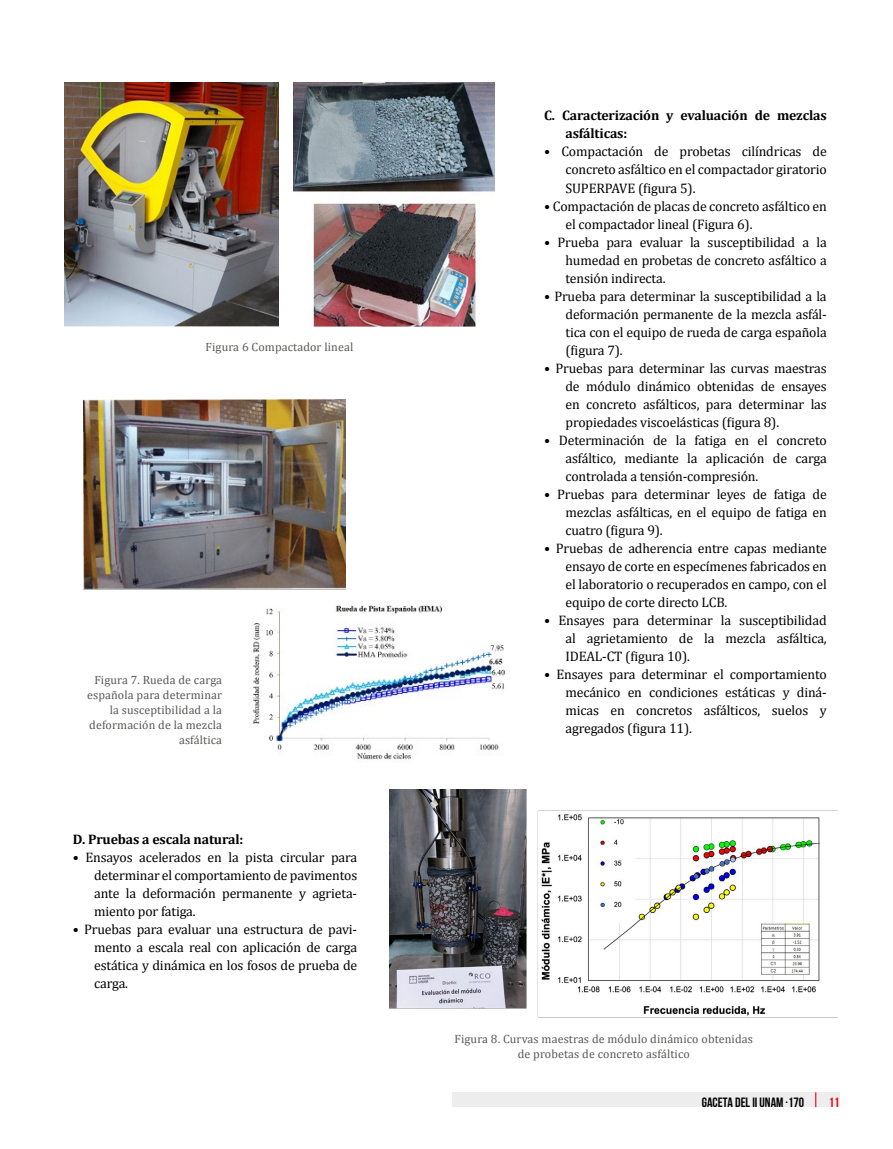
<style>
.page{position:relative;width:893px;height:1149px;background:#fff}
.page>*{position:absolute;margin:0;border:0;box-sizing:border-box;transform-origin:0 0}
.t1{font:13.8px/18px "Cambria";letter-spacing:-.01em;color:#000;text-align:justify}
.t2{font:700 13.8px/18px "Cambria";letter-spacing:-.01em;color:#000}
.t3{font:700 13.5px "Bebas Neue";color:#000}
.t4{font:700 13.5px "Bebas Neue";color:#e30613}
.t5{font:12px/15px "Cambria";letter-spacing:.01em;color:#585856;text-align:right}
</style>
<div class="page">
<div style="left:452px;top:1092px;width:388px;height:14px;background:#ededed"></div>
<img style="left:64px;top:83px;width:215px;height:243px">
<img style="left:293px;top:83px;width:202px;height:243px">
<img style="left:84px;top:399px;width:262px;height:191px">
<img style="left:252px;top:605px;width:254px;height:155px">
<img style="left:390px;top:789px;width:447px;height:228px">
<p class="t5" style="left:206px;top:339px;width:149px">Figura 6 Compactador lineal</p>
<p class="t5" style="left:87px;top:672px;width:137px">Figura 7. Rueda de carga española para determinar la susceptibilidad a la deformación de la mezcla asfáltica</p>
<p class="t2" style="left:73px;top:829px;width:172px">D. Pruebas a escala natural:</p>
<p class="t1" style="left:94px;top:848px;width:265px;text-indent:-21px">• Ensayos acelerados en la pista circular para determinar el comportamiento de pavimentos ante la deformación permanente y agrieta&shy;miento por fatiga.</p>
<p class="t1" style="left:94px;top:920px;width:265px;text-indent:-21px">• Pruebas para evaluar una estructura de pavi&shy;mento a escala real con aplicación de carga estática y dinámica en los fosos de prueba de carga.</p>
<p class="t2" style="left:565px;top:106px;width:263px;text-indent:-21px">C. Caracterización y evaluación de mezclas asfálticas:</p>
<p class="t1" style="left:565px;top:143px;width:263px;text-indent:-21px">• Compactación de probetas cilíndricas de concreto asfáltico en el compactador giratorio SUPERPAVE (figura 5).</p>
<p class="t1" style="left:565px;top:197px;width:263px;text-indent:-21px">• Compactación de placas de concreto asfáltico en el compactador lineal (Figura 6).</p>
<p class="t1" style="left:565px;top:233px;width:263px;text-indent:-21px">• Prueba para evaluar la susceptibilidad a la humedad en probetas de concreto asfáltico a tensión indirecta.</p>
<p class="t1" style="left:565px;top:287px;width:263px;text-indent:-21px">• Prueba para determinar la susceptibilidad a la deformación permanente de la mezcla asfál&shy;tica con el equipo de rueda de carga española (figura 7).</p>
<p class="t1" style="left:565px;top:359px;width:263px;text-indent:-21px">• Pruebas para determinar las curvas maestras de módulo dinámico obtenidas de ensayes en concreto asfálticos, para determinar las propiedades viscoelásticas (figura 8).</p>
<p class="t1" style="left:565px;top:431px;width:263px;text-indent:-21px">• Determinación de la fatiga en el concreto asfáltico, mediante la aplicación de carga controlada a tensión-compresión.</p>
<p class="t1" style="left:565px;top:485px;width:263px;text-indent:-21px">• Pruebas para determinar leyes de fatiga de mezclas asfálticas, en el equipo de fatiga en cuatro (figura 9).</p>
<p class="t1" style="left:565px;top:539px;width:263px;text-indent:-21px">• Pruebas de adherencia entre capas mediante ensayo de corte en especímenes fabricados en el laboratorio o recuperados en campo, con el equipo de corte directo LCB.</p>
<p class="t1" style="left:565px;top:611px;width:263px;text-indent:-21px">• Ensayes para determinar la susceptibilidad al agrietamiento de la mezcla asfáltica, IDEAL-CT (figura 10).</p>
<p class="t1" style="left:565px;top:665px;width:263px;text-indent:-21px">• Ensayes para determinar el comportamiento mecánico en condiciones estáticas y diná&shy;micas en concretos asfálticos, suelos y agregados (figura 11).</p>
<p class="t5" style="left:454px;top:1031px;width:300px;text-align:center">Figura 8. Curvas maestras de módulo dinámico obtenidas de probetas de concreto asfáltico</p>
<p class="t3" style="left:702px;top:1094px;width:104px">GACETA DEL II UNAM ·170</p>
<p class="t4" style="left:829px;top:1094px;width:12px">11</p>
</div>
